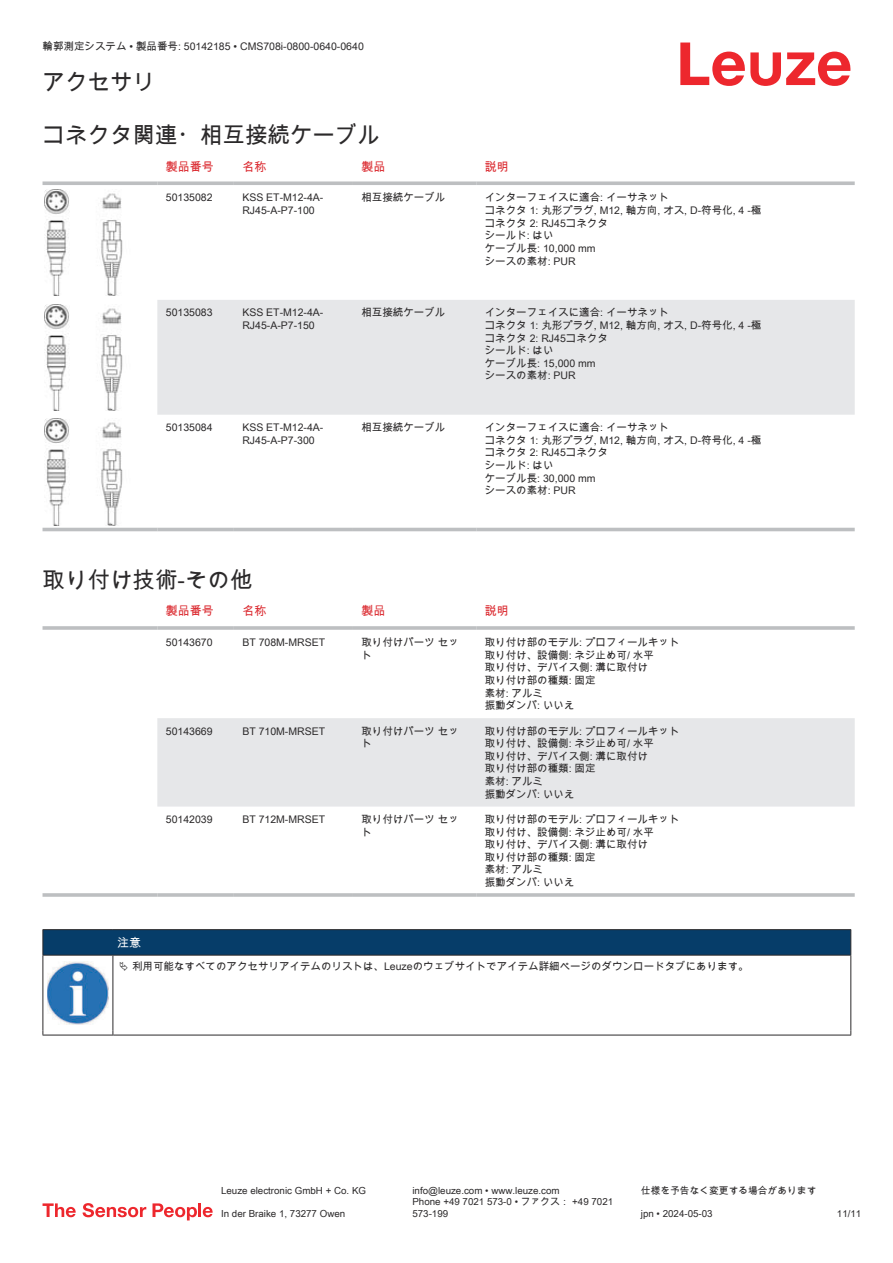
<style>
.page{position:relative;width:893px;height:1263px;background:#fff}
.page>*{position:absolute;margin:0;border:0;box-sizing:border-box;transform-origin:0 0}
.t1{font:22.5px "Arial Unicode MS";color:#2b292a}
.t2{font:12px "Arial Unicode MS";color:#db2a30}
.t3{font:12px "Arial Unicode MS";color:#fff}
.t4{font:10.5px/12.6px "Arial Unicode MS";color:#2b292a}
.t5{font:9.75px/11.7px "Arial Unicode MS";color:#2b292a}
</style>
<div class="page">
<svg style="left:680px;top:43px;width:170px;height:43px"></svg>
<svg style="left:43px;top:195px;width:812px;height:337px"></svg>
<div style="left:157px;top:300px;width:698px;height:115px;background:#e6e7e9"></div>
<svg style="left:43px;top:181px;width:114px;height:4px"></svg>
<svg style="left:157px;top:181px;width:77px;height:4px"></svg>
<svg style="left:234px;top:181px;width:119px;height:4px"></svg>
<svg style="left:353px;top:181px;width:123px;height:4px"></svg>
<svg style="left:476px;top:181px;width:379px;height:4px;background:#c4c6c8"></svg>
<hr style="left:43px;top:528px;width:114px;height:3px;background:#bdbfc1">
<hr style="left:157px;top:528px;width:77px;height:3px;background:#bdbfc1">
<hr style="left:234px;top:528px;width:119px;height:3px;background:#bdbfc1">
<hr style="left:353px;top:528px;width:123px;height:3px;background:#bdbfc1">
<hr style="left:476px;top:528px;width:379px;height:3px;background:#bdbfc1">
<img style="left:45px;top:189px;width:93px;height:107px">
<img style="left:45px;top:304px;width:93px;height:106px">
<img style="left:45px;top:419px;width:93px;height:106px">
<div style="left:157px;top:718px;width:698px;height:88px;background:#e6e7e9"></div>
<hr style="left:43px;top:626px;width:114px;height:4px;background:#bdbfc1">
<hr style="left:157px;top:626px;width:77px;height:4px;background:#c9cbcd">
<hr style="left:234px;top:626px;width:119px;height:4px;background:#c4c6c7">
<hr style="left:353px;top:626px;width:123px;height:4px;background:#bdbfc1">
<hr style="left:476px;top:626px;width:379px;height:4px;background:#c9cbcd">
<hr style="left:43px;top:893px;width:114px;height:4px;background:#c3c5c7">
<svg style="left:157px;top:893px;width:77px;height:4px"></svg>
<hr style="left:234px;top:893px;width:119px;height:4px;background:#c4c6c7">
<hr style="left:353px;top:893px;width:123px;height:4px;background:#c3c5c7">
<svg style="left:476px;top:893px;width:379px;height:4px;background:#c3c5c7"></svg>
<svg style="left:44px;top:956px;width:806px;height:79px"></svg>
<hr style="left:43px;top:929px;width:70px;height:1px;background:#2b292a">
<hr style="left:43px;top:955px;width:70px;height:1px;background:#2b292a">
<hr style="left:113px;top:929px;width:738px;height:1px;background:#2b292a">
<svg style="left:43px;top:930px;width:808px;height:25px;background:#063c67"></svg>
<hr style="left:113px;top:955px;width:738px;height:1px;background:#2b292a">
<hr style="left:43px;top:955px;width:1px;height:75px;background:#2b292a">
<hr style="left:113px;top:955px;width:1px;height:75px;background:#2b292a">
<hr style="left:850px;top:955px;width:1px;height:75px;background:#2b292a">
<hr style="left:43px;top:1035px;width:70px;height:1px;background:#2b292a">
<hr style="left:113px;top:1035px;width:738px;height:1px;background:#2b292a">
<img style="left:47px;top:961px;width:61px;height:63px">
<div style="left:115px;top:956px;width:734px;height:20px;background:#fff"></div>
<svg style="left:43px;top:1203px;width:33px;height:14px"></svg>
<svg style="left:83px;top:1203px;width:63px;height:14px"></svg>
<svg style="left:153px;top:1203px;width:44px;height:17px"></svg>
<hr style="left:198px;top:1203px;width:3px;height:14px;background:#ed272d">
<svg style="left:203px;top:1207px;width:10px;height:10px"></svg>
<p class="t4" style="left:43px;top:40px;width:323px">輪郭測定システム • 製品番号: 50142185 • CMS708i-0800-0640-0640</p>
<h1 class="t1" style="left:43px;top:66px;width:114px">アクセサリ</h1>
<h1 class="t1" style="left:43px;top:119px;width:339px">コネクタ関連・相互接続ケーブル</h1>
<p class="t2" style="left:166px;top:158px;width:49px">製品番号</p>
<p class="t2" style="left:242px;top:158px;width:25px">名称</p>
<p class="t2" style="left:361px;top:158px;width:25px">製品</p>
<p class="t2" style="left:485px;top:158px;width:25px">説明</p>
<p class="t4" style="left:166px;top:191px;width:48px">50135082</p>
<p class="t4" style="left:242px;top:191px;width:83px">KSS ET-M12-4A-<br>RJ45-A-P7-100</p>
<p class="t4" style="left:361px;top:191px;width:85px">相互接続ケーブル</p>
<p class="t4" style="left:485px;top:191px;width:278px">インターフェイスに適合: イーサネット<br>コネクタ 1: 丸形プラグ, M12, 軸方向, オス, D-符号化, 4 -極コネクタ 2: RJ45コネクタ<br>シールド: はい<br>ケーブル長: 10,000 mm<br>シースの素材: PUR</p>
<p class="t4" style="left:166px;top:306px;width:48px">50135083</p>
<p class="t4" style="left:242px;top:306px;width:83px">KSS ET-M12-4A-<br>RJ45-A-P7-150</p>
<p class="t4" style="left:361px;top:306px;width:85px">相互接続ケーブル</p>
<p class="t4" style="left:485px;top:306px;width:278px">インターフェイスに適合: イーサネット<br>コネクタ 1: 丸形プラグ, M12, 軸方向, オス, D-符号化, 4 -極コネクタ 2: RJ45コネクタ<br>シールド: はい<br>ケーブル長: 15,000 mm<br>シースの素材: PUR</p>
<p class="t4" style="left:166px;top:421px;width:48px">50135084</p>
<p class="t4" style="left:242px;top:421px;width:83px">KSS ET-M12-4A-<br>RJ45-A-P7-300</p>
<p class="t4" style="left:361px;top:421px;width:85px">相互接続ケーブル</p>
<p class="t4" style="left:485px;top:421px;width:278px">インターフェイスに適合: イーサネット<br>コネクタ 1: 丸形プラグ, M12, 軸方向, オス, D-符号化, 4 -極コネクタ 2: RJ45コネクタ<br>シールド: はい<br>ケーブル長: 30,000 mm<br>シースの素材: PUR</p>
<h1 class="t1" style="left:43px;top:564px;width:211px">取り付け技術-その他</h1>
<p class="t2" style="left:166px;top:602px;width:49px">製品番号</p>
<p class="t2" style="left:242px;top:602px;width:25px">名称</p>
<p class="t2" style="left:361px;top:602px;width:25px">製品</p>
<p class="t2" style="left:485px;top:602px;width:25px">説明</p>
<p class="t4" style="left:166px;top:636px;width:48px">50143670</p>
<p class="t4" style="left:242px;top:636px;width:84px">BT 708M-MRSET</p>
<p class="t4" style="left:361px;top:636px;width:99px">取り付けパーツ セット</p>
<p class="t4" style="left:485px;top:636px;width:196px">取り付け部のモデル: プロフィールキット取り付け、設備側: ネジ止め可/ 水平<br>取り付け、デバイス側: 溝に取付け<br>取り付け部の種類: 固定<br>素材: アルミ<br>振動ダンパ: いいえ</p>
<p class="t4" style="left:166px;top:724px;width:48px">50143669</p>
<p class="t4" style="left:242px;top:724px;width:84px">BT 710M-MRSET</p>
<p class="t4" style="left:361px;top:724px;width:99px">取り付けパーツ セット</p>
<p class="t4" style="left:485px;top:724px;width:196px">取り付け部のモデル: プロフィールキット取り付け、設備側: ネジ止め可/ 水平<br>取り付け、デバイス側: 溝に取付け<br>取り付け部の種類: 固定<br>素材: アルミ<br>振動ダンパ: いいえ</p>
<p class="t4" style="left:166px;top:813px;width:48px">50142039</p>
<p class="t4" style="left:242px;top:813px;width:84px">BT 712M-MRSET</p>
<p class="t4" style="left:361px;top:813px;width:99px">取り付けパーツ セット</p>
<p class="t4" style="left:485px;top:813px;width:196px">取り付け部のモデル: プロフィールキット取り付け、設備側: ネジ止め可/ 水平<br>取り付け、デバイス側: 溝に取付け<br>取り付け部の種類: 固定<br>素材: アルミ<br>振動ダンパ: いいえ</p>
<p class="t3" style="left:117px;top:934px;width:25px">注意</p>
<p class="t4" style="left:132px;top:960px;width:618px">利用可能なすべてのアクセサリアイテムのリストは、Leuzeのウェブサイトでアイテム詳細ページのダウンロードタブにあります。</p>
<p class="t5" style="left:221px;top:1184px;width:146px">Leuze electronic GmbH + Co. KG</p>
<p class="t5" style="left:412px;top:1184px;width:149px">info@leuze.com • www.leuze.com</p>
<p class="t5" style="left:641px;top:1184px;width:177px">仕様を予告なく変更する場合があります</p>
<p class="t5" style="left:221px;top:1207px;width:126px">In der Braike 1, 73277 Owen</p>
<p class="t5" style="left:412px;top:1196px;width:202px">Phone +49 7021 573-0 • ファクス： +49 7021<br>573-199</p>
<p class="t5" style="left:641px;top:1207px;width:73px">jpn • 2024-05-03</p>
<p class="t5" style="left:837px;top:1207px;width:26px">11/11</p>
</div>
